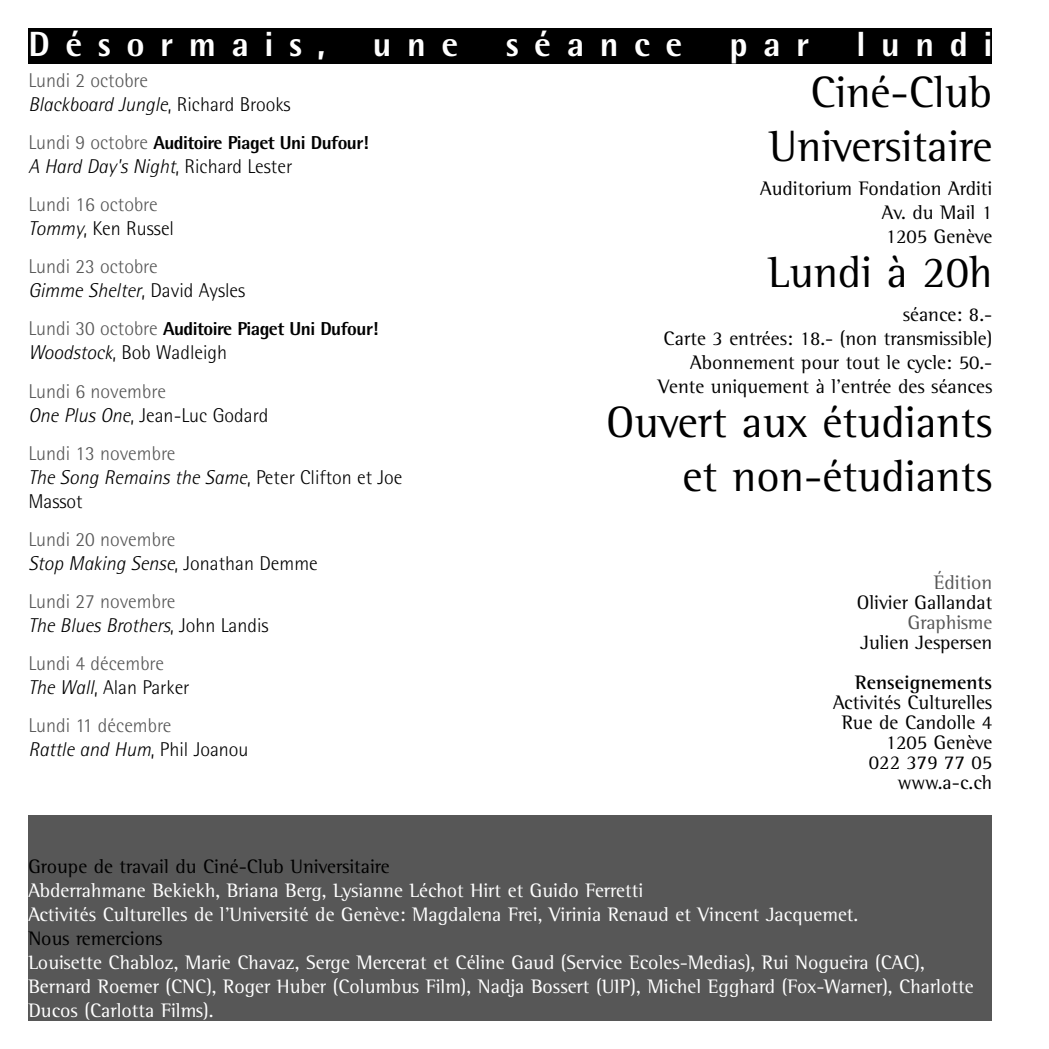
<style>
.page{position:relative;width:1049px;height:1049px;background:#fff}
.page>*{position:absolute;margin:0;border:0;box-sizing:border-box;transform-origin:0 0}
.t1{font:45px/54px "AT Rotis Semi Serif";color:#000;text-align:right}
.t2{font:800 35px "AT Rotis Semi Sans";letter-spacing:.445em;color:#fff}
.t3{font:20px/24px "AT Rotis Semi Serif";color:#fff}
.t4{font:20px/24px "AT Rotis Semi Serif";color:#000;text-align:right}
.t5{font:300 20px/24px "AT Rotis Semi Sans";color:#575757}
.t6{font:italic 300 20px/24px "AT Rotis Semi Sans";color:#000}
.t7{font:300 20px/38.2px "AT Rotis Semi Sans";color:#000}
.t8{font:20px "AT Rotis Semi Serif";color:#575757}
.t9{font:700 20px "AT Rotis Semi Serif";color:#000}
.t10{font:800 18.75px "AT Rotis Semi Sans";letter-spacing:-.03em;color:#000}
.s1{font-style:normal;color:#575757}
.s2{font-style:normal}
.s3{font-weight:300;font-size:20px;color:#575757}
.s4{font-style:italic;color:#000}
.s5{color:#000}
.s6{font-style:italic}
.s7{color:#575757}
</style>
<div class="page">
<div style="left:28px;top:815px;width:964px;height:205px;background:#575757"></div>
<div style="left:28px;top:28px;width:964px;height:36px;background:#000"></div>
<h2 class="t2" style="left:28px;top:32px;width:299px">Désormais,</h2>
<h2 class="t2" style="left:373px;top:32px;width:87px">une</h2>
<h2 class="t2" style="left:506px;top:32px;width:178px">séance</h2>
<h2 class="t2" style="left:729px;top:32px;width:81px">par</h2>
<h2 class="t2" style="left:856px;top:32px;width:138px">lundi</h2>
<p class="t6" style="left:28px;top:70px;width:264px"><span class="s1">Lundi 2 octobre<br></span>Blackboard Jungle<span class="s2">, Richard Brooks</span></p>
<p class="t10" style="left:28px;top:136px;width:342px"><span class="s3">Lundi 9 octobre</span> Auditoire Piaget Uni Dufour!</p>
<p class="t6" style="left:28px;top:149px;width:265px;line-height:38.2px">A Hard Day's Night<span class="s2">, Richard Lester<br></span><span class="s1">Lundi 16 octobre</span></p>
<p class="t5" style="left:28px;top:211px;width:147px;line-height:38.2px"><span class="s4">Tommy</span><span class="s5">, Ken Russel<br></span>Lundi 23 octobre</p>
<p class="t6" style="left:28px;top:280px;width:218px">Gimme Shelter<span class="s2">, David Aysles</span></p>
<p class="t10" style="left:28px;top:322px;width:352px"><span class="s3">Lundi 30 octobre</span> Auditoire Piaget Uni Dufour!</p>
<p class="t5" style="left:28px;top:335px;width:200px;line-height:38.2px"><span class="s4">Woodstock</span><span class="s5">, Bob Wadleigh<br></span>Lundi 6 novembre</p>
<p class="t7" style="left:28px;top:398px;width:241px"><span class="s6">One Plus One</span>, Jean-Luc Godard<br><span class="s7">Lundi 13 novembre</span></p>
<p class="t7" style="left:28px;top:467px;width:376px;line-height:24px"><span class="s6">The Song Remains the Same</span>, Peter Clifton et Joe<br>Massot</p>
<p class="t5" style="left:28px;top:529px;width:291px">Lundi 20 novembre<br><span class="s4">Stop Making Sense</span><span class="s5">, Jonathan Demme</span></p>
<p class="t6" style="left:28px;top:591px;width:242px"><span class="s1">Lundi 27 novembre<br></span>The Blues Brothers<span class="s2">, John Landis</span></p>
<p class="t5" style="left:28px;top:653px;width:163px">Lundi 4 décembre<br><span class="s4">The Wall</span><span class="s5">, Alan Parker</span></p>
<p class="t5" style="left:28px;top:716px;width:222px">Lundi 11 décembre<br><span class="s4">Rattle and Hum</span><span class="s5">, Phil Joanou</span></p>
<h1 class="t1" style="left:769px;top:69px;width:225px">Ciné-Club<br>Universitaire</h1>
<p class="t4" style="left:882px;top:178px;width:112px;text-align:justify;text-indent:-122px">Auditorium Fondation Arditi Av. du Mail 1<br>1205 Genève</p>
<h1 class="t1" style="left:768px;top:249px;width:226px">Lundi à 20h</h1>
<p class="t4" style="left:658px;top:304px;width:336px">séance: 8.-<br>Carte 3 entrées: 18.- (non transmissible)<br>Abonnement pour tout le cycle: 50.-<br>Vente uniquement à l’entrée des séances</p>
<h1 class="t1" style="left:606px;top:399px;width:388px">Ouvert aux étudiants et non-étudiants</h1>
<p class="t8" style="left:934px;top:576px;width:60px">Édition</p>
<p class="t4" style="left:857px;top:592px;width:137px">Olivier Gallandat</p>
<p class="t8" style="left:908px;top:616px;width:86px">Graphisme</p>
<p class="t4" style="left:860px;top:632px;width:133px">Julien Jespersen</p>
<p class="t9" style="left:855px;top:676px;width:139px">Renseignements</p>
<p class="t4" style="left:833px;top:694px;width:161px;line-height:20px">Activités Culturelles<br>Rue de Candolle 4<br>1205 Genève<br>022 379 77 05 www.a-c.ch</p>
<p class="t4" style="left:28px;top:856px;width:363px">Groupe de travail du Ciné-Club Universitaire</p>
<p class="t3" style="left:28px;top:880px;width:831px">Abderrahmane Bekiekh, Briana Berg, Lysianne Léchot Hirt et Guido Ferretti<br>Activités Culturelles de l’Université de Genève: Magdalena Frei, Virinia Renaud et Vincent Jacquemet.</p>
<p class="t4" style="left:28px;top:928px;width:136px">Nous remercions</p>
<p class="t3" style="left:28px;top:952px;width:947px">Louisette Chabloz, Marie Chavaz, Serge Mercerat et Céline Gaud (Service Ecoles-Medias), Rui Nogueira (CAC),<br>Bernard Roemer (CNC), Roger Huber (Columbus Film), Nadja Bossert (UIP), Michel Egghard (Fox-Warner), Charlotte<br>Ducos (Carlotta Films).</p>
</div>
